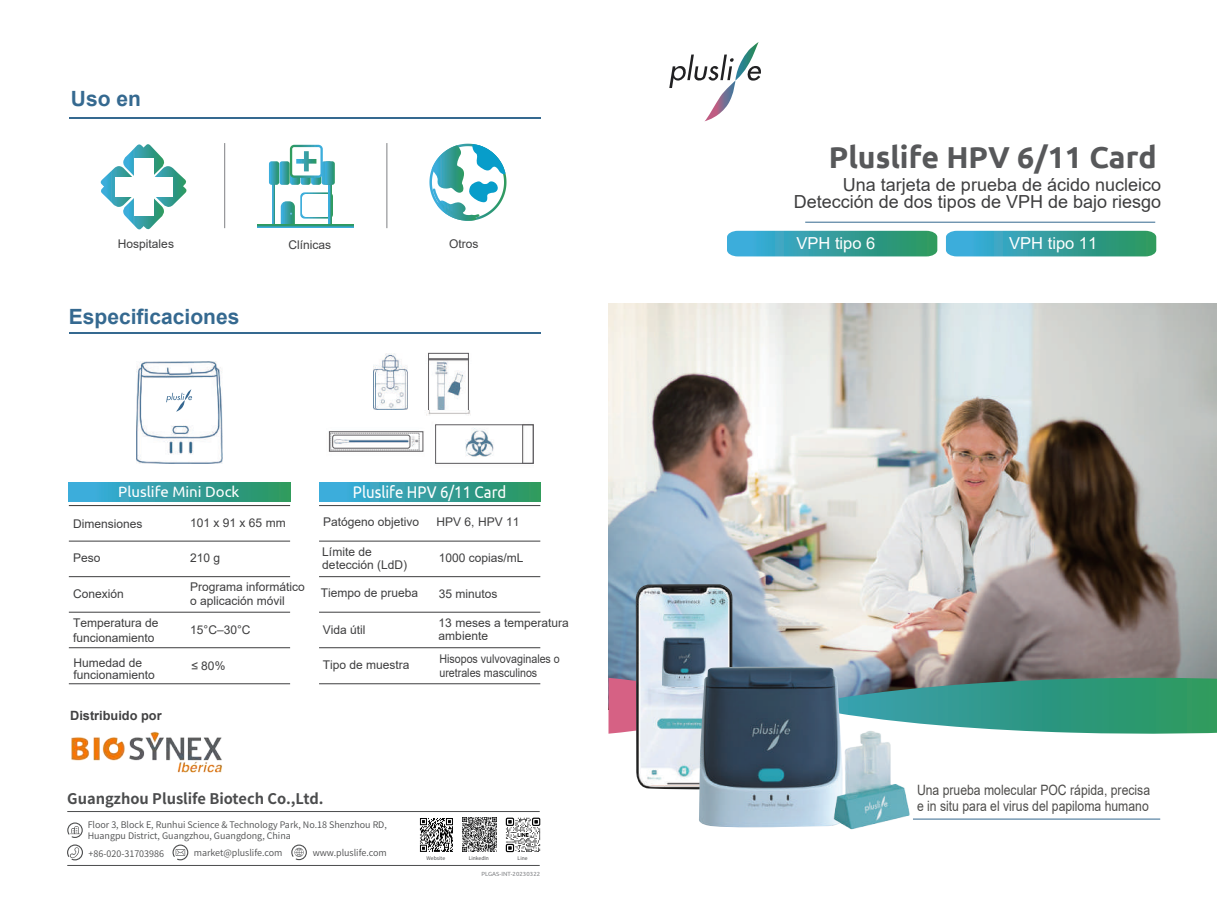
<style>
.page{position:relative;width:1217px;height:919px;background:#fff}
.page>*{position:absolute;margin:0;border:0;box-sizing:border-box;transform-origin:0 0}
.t1{font:700 30.3px "Ubuntu";color:#57585a}
.t2{font:700 21px "Arial";color:#356990}
.t3{font:18px/16.4px "Arial";color:#3e3e3f;text-align:right}
.t4{font:16.95px "Ubuntu";color:#fff;scale:.89 1}
.t5{font:16.5px "Arial";color:#fff}
.t6{font:15px "Ubuntu";color:#fff}
.t7{font:700 14.7px "Source Han Sans CN";color:#4b4c4d}
.t8{font:14.25px/16.5px "Arial";color:#4d4c4a;scale:.85 1}
.t9{font:700 12.75px "Arial";color:#414142}
.t10{font:12px/13.4px "Arial";color:#3e3e3f}
.t11{font:12px/14.4px "Arial";color:#3e3e3f;scale:.89 1}
.t12{font:9px/10.8px "Source Han Sans CN";color:#4b4c4d}
.t13{font:6px "Ubuntu";letter-spacing:.01em;color:#808285}
.t14{font:4.95px "Source Han Sans SC";color:#4b4c4d}
</style>
<div class="page">
<img style="left:608px;top:303px;width:608px;height:374px">
<svg style="left:608px;top:677px;width:608px;height:57px;background:#4f9888"></svg>
<hr style="left:69px;top:505px;width:221px;height:1px;background:#373331">
<hr style="left:69px;top:541px;width:221px;height:1px;background:#3e3e3f">
<hr style="left:69px;top:576px;width:221px;height:1px;background:#3e3e3f">
<hr style="left:69px;top:612px;width:221px;height:1px;background:#3e3e3f">
<hr style="left:69px;top:647px;width:221px;height:1px;background:#3e3e3f">
<hr style="left:69px;top:683px;width:221px;height:1px;background:#3e3e3f">
<svg style="left:669px;top:42px;width:92px;height:79px"></svg>
<hr style="left:69px;top:332px;width:471px;height:2px;background:#356990">
<div style="left:319px;top:482px;width:221px;height:19px;background:linear-gradient(to right,#3dade5,#2b935b)"></div>
<div style="left:69px;top:482px;width:221px;height:19px;background:linear-gradient(to right,#3dade5,#2b935b)"></div>
<img style="left:136px;top:361px;width:87px;height:102px">
<img style="left:373px;top:353px;width:96px;height:57px">
<div style="left:428px;top:353px;width:40px;height:6px;border:1px solid #605e61"></div>
<div style="left:428px;top:359px;width:40px;height:55px;border:1px solid #605e61"></div>
<hr style="left:428px;top:359px;width:40px;height:1px;background:#605e61">
<img style="left:328px;top:410px;width:205px;height:54px">
<div style="left:329px;top:431px;width:94px;height:20px;border:1px solid #605e61"></div>
<div style="left:330px;top:433px;width:89px;height:17px;border:1px dashed #605e61"></div>
<div style="left:332px;top:435px;width:78px;height:13px;border:1px solid #605e61;border-radius:2px"></div>
<div style="left:435px;top:424px;width:98px;height:39px;border:1px solid #605e61"></div>
<div style="left:522px;top:424px;width:11px;height:39px;border:1px solid #605e61"></div>
<hr style="left:319px;top:505px;width:221px;height:1px;background:#3e3e3f">
<hr style="left:319px;top:541px;width:221px;height:1px;background:#3e3e3f">
<hr style="left:319px;top:576px;width:221px;height:1px;background:#3e3e3f">
<hr style="left:319px;top:612px;width:221px;height:1px;background:#3e3e3f">
<hr style="left:319px;top:647px;width:221px;height:1px;background:#3e3e3f">
<hr style="left:319px;top:683px;width:221px;height:1px;background:#3e3e3f">
<hr style="left:69px;top:117px;width:471px;height:1px;background:#356990">
<svg style="left:166px;top:389px;width:26px;height:22px"></svg>
<hr style="left:912px;top:818px;width:247px;height:1px;background:#356990">
<img style="left:635px;top:584px;width:97px;height:205px">
<img style="left:662px;top:637px;width:44px;height:49px">
<img style="left:698px;top:666px;width:144px;height:161px">
<img style="left:827px;top:729px;width:86px;height:101px">
<hr style="left:224px;top:143px;width:1px;height:85px;background:#7f8184">
<hr style="left:386px;top:143px;width:1px;height:85px;background:#7f8184">
<svg style="left:100px;top:144px;width:87px;height:86px"></svg>
<div style="left:115px;top:177px;width:57px;height:19px;background:#fff"></div>
<div style="left:134px;top:158px;width:19px;height:57px;background:#fff"></div>
<svg style="left:281px;top:192px;width:52px;height:32px"></svg>
<svg style="left:272px;top:185px;width:3px;height:39px"></svg>
<svg style="left:328px;top:185px;width:3px;height:39px"></svg>
<svg style="left:258px;top:224px;width:95px;height:3px"></svg>
<svg style="left:269px;top:145px;width:66px;height:40px"></svg>
<svg style="left:429px;top:144px;width:77px;height:77px"></svg>
<hr style="left:805px;top:222px;width:349px;height:1px;background:#356990">
<svg style="left:946px;top:231px;width:209px;height:25px;background:#35a0a1"></svg>
<svg style="left:727px;top:231px;width:210px;height:25px;background:#35a0a0"></svg>
<svg style="left:67px;top:822px;width:16px;height:15px"></svg>
<svg style="left:67px;top:844px;width:16px;height:16px"></svg>
<svg style="left:172px;top:844px;width:16px;height:16px"></svg>
<hr style="left:67px;top:811px;width:472px;height:1px;background:#4b4c4d">
<hr style="left:67px;top:864px;width:472px;height:1px;background:#4b4c4d">
<svg style="left:291px;top:844px;width:16px;height:16px"></svg>
<img style="left:419px;top:818px;width:34px;height:34px">
<img style="left:462px;top:817px;width:34px;height:34px">
<img style="left:505px;top:817px;width:35px;height:35px">
<img style="left:71px;top:731px;width:151px;height:42px">
<h2 class="t2" style="left:71px;top:84px;width:72px">Uso en</h2>
<p class="t10" style="left:118px;top:237px;width:58px">Hospitales</p>
<p class="t10" style="left:288px;top:237px;width:44px">Clínicas</p>
<p class="t10" style="left:449px;top:237px;width:31px">Otros</p>
<h2 class="t2" style="left:69px;top:301px;width:172px">Especificaciones</h2>
<p class="t6" style="left:118px;top:482px;width:123px">Pluslife Mini Dock</p>
<h3 class="t4" style="left:353px;top:482px;width:174px">Pluslife HPV 6/11 Card</h3>
<p class="t10" style="left:73px;top:516px;width:71px">Dimensiones</p>
<p class="t10" style="left:73px;top:550px;width:29px">Peso</p>
<p class="t10" style="left:73px;top:587px;width:52px">Conexión</p>
<p class="t10" style="left:73px;top:615px;width:87px;line-height:14.7px">Temperatura de funcionamiento</p>
<p class="t10" style="left:73px;top:656px;width:83px;line-height:12px">Humedad de funcionamiento</p>
<p class="t10" style="left:323px;top:515px;width:98px">Patógeno objetivo</p>
<p class="t10" style="left:322px;top:545px;width:86px">Límite de detección (LdD)</p>
<p class="t10" style="left:320px;top:585px;width:99px">Tiempo de prueba</p>
<p class="t10" style="left:323px;top:623px;width:44px">Vida útil</p>
<p class="t10" style="left:323px;top:658px;width:88px">Tipo de muestra</p>
<p class="t10" style="left:436px;top:515px;width:84px">HPV 6, HPV 11</p>
<p class="t10" style="left:438px;top:550px;width:86px">1000 copias/mL</p>
<p class="t10" style="left:438px;top:587px;width:60px">35 minutos</p>
<p class="t10" style="left:438px;top:616px;width:132px">13 meses a temperatura ambiente</p>
<p class="t10" style="left:190px;top:516px;width:97px">101 x 91 x 65 mm</p>
<p class="t10" style="left:190px;top:550px;width:32px">210 g</p>
<p class="t10" style="left:190px;top:580px;width:116px">Programa informático o aplicación móvil</p>
<p class="t10" style="left:190px;top:623px;width:62px">15°C–30°C</p>
<p class="t10" style="left:191px;top:658px;width:35px">≤ 80%</p>
<p class="t11" style="left:439px;top:651px;width:137px">Hisopos vulvovaginales o uretrales masculinos</p>
<p class="t9" style="left:70px;top:706px;width:93px">Distribuido por</p>
<p class="t7" style="left:67px;top:790px;width:258px">Guangzhou Pluslife Biotech Co.,Ltd.</p>
<p class="t12" style="left:88px;top:819px;width:300px">Floor 3, Block E, Runhui Science &amp; Technology Park, No.18 Shenzhou RD,<br>Huangpu District, Guangzhou, Guangdong, China</p>
<p class="t12" style="left:89px;top:848px;width:77px">+86-020-31703986</p>
<p class="t12" style="left:194px;top:847px;width:90px">market@pluslife.com</p>
<p class="t12" style="left:312px;top:847px;width:76px">www.pluslife.com</p>
<p class="t14" style="left:426px;top:855px;width:20px">Website</p>
<p class="t14" style="left:468px;top:855px;width:22px">LinkedIn</p>
<p class="t14" style="left:517px;top:855px;width:11px">Line</p>
<p class="t13" style="left:481px;top:869px;width:60px">PLGAS-INT-20230322</p>
<h1 class="t1" style="left:828px;top:139px;width:329px">Pluslife HPV 6/11 Card</h1>
<h3 class="t3" style="left:793px;top:176px;width:369px">Una tarjeta de prueba de ácido nucleico<br>Detección de dos tipos de VPH de bajo riesgo</h3>
<h3 class="t5" style="left:796px;top:231px;width:80px">VPH tipo 6</h3>
<h3 class="t5" style="left:1008px;top:231px;width:90px">VPH tipo 11</h3>
<p class="t8" style="left:916px;top:781px;width:275px">Una prueba molecular POC rápida, precisa e in situ para el virus del papiloma humano</p>
</div>
